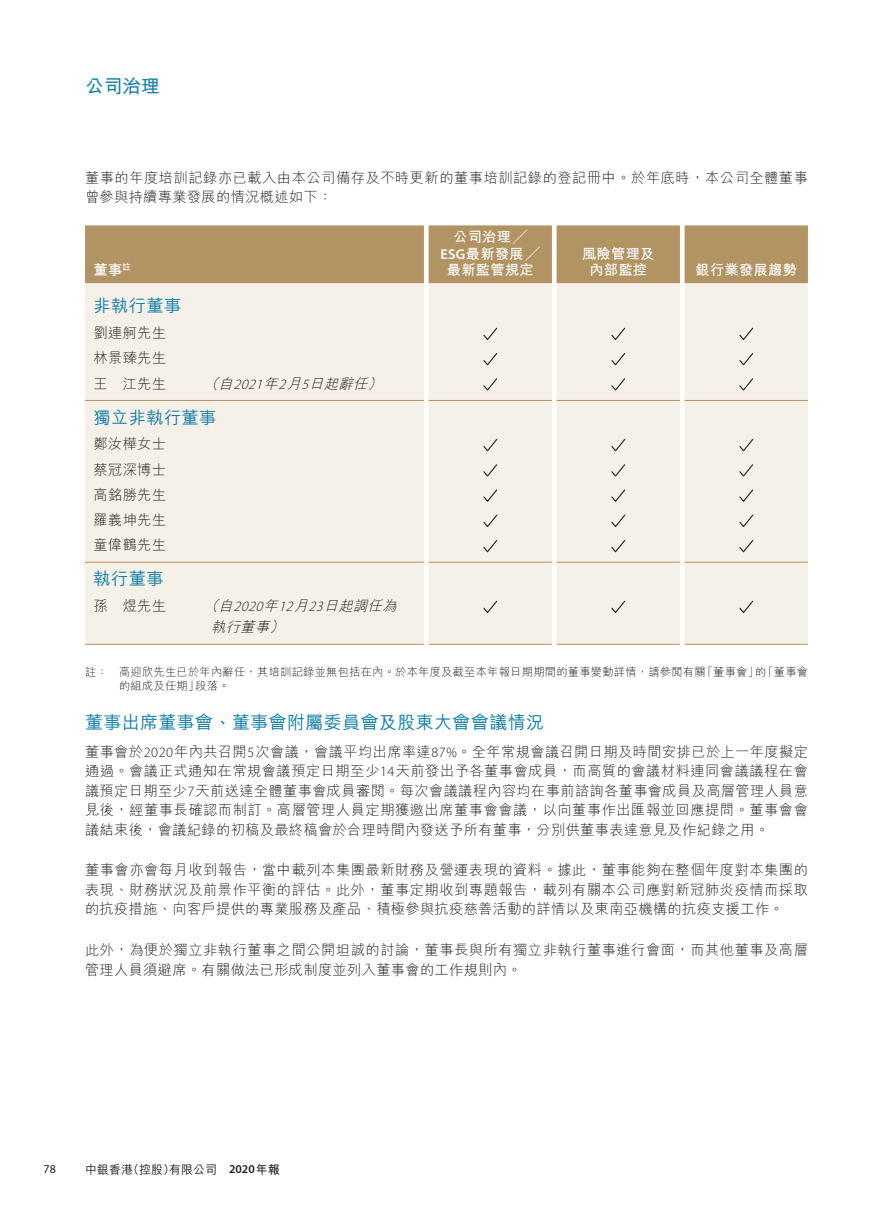
<style>
.page{position:relative;width:893px;height:1212px;background:#fff}
.page>*{position:absolute;margin:0;border:0;box-sizing:border-box;transform-origin:0 0}
.t1{font:700 18.75px "M Hei HK";color:#1581aa}
.t2{font:500 18px "M Hei HK";letter-spacing:.02em;color:#1581aa}
.t3{font:500 17.25px "M Hei HK";letter-spacing:.02em;color:#1581aa}
.t4{font:300 14.25px/19.5px "M Hei HK";letter-spacing:.02em;color:#231f20;text-align:justify}
.t5{font:700 14.25px/16.5px "M Hei HK";letter-spacing:.02em;color:#fff;text-align:center}
.t6{font:italic 300 14.25px/21px "M Hei HK";color:#231f20}
.t7{font:500 12px "M Hei HK";color:#231f20}
.t8{font:12px "Myriad Pro";color:#231f20}
.t9{font:300 11.25px/13.5px "M Hei HK";letter-spacing:.025em;color:#231f20}
.s1{font-family:"Myriad Pro";font-weight:600}
.s2{font-family:"Myriad Pro"}
.s3{font-weight:700}
</style>
<div class="page">
<div style="left:85px;top:225px;width:723px;height:58px;background:#b29464"></div>
<div style="left:85px;top:283px;width:723px;height:361px;background:#f5f1e9"></div>
<hr style="left:85px;top:644px;width:339px;height:1px;background:#b29464">
<hr style="left:429px;top:644px;width:123px;height:1px;background:#b29464">
<hr style="left:557px;top:644px;width:123px;height:1px;background:#b29464">
<hr style="left:685px;top:644px;width:123px;height:1px;background:#b29464">
<svg style="left:482px;top:327px;width:16px;height:14px"></svg>
<svg style="left:610px;top:327px;width:16px;height:14px"></svg>
<svg style="left:738px;top:327px;width:16px;height:14px"></svg>
<svg style="left:482px;top:352px;width:16px;height:15px"></svg>
<svg style="left:610px;top:352px;width:16px;height:15px"></svg>
<svg style="left:738px;top:352px;width:16px;height:15px"></svg>
<svg style="left:482px;top:377px;width:16px;height:15px"></svg>
<svg style="left:610px;top:377px;width:16px;height:15px"></svg>
<svg style="left:738px;top:377px;width:16px;height:15px"></svg>
<hr style="left:85px;top:400px;width:339px;height:1px;background:#b29464">
<hr style="left:429px;top:400px;width:123px;height:1px;background:#b29464">
<hr style="left:557px;top:400px;width:123px;height:1px;background:#b29464">
<hr style="left:685px;top:400px;width:123px;height:1px;background:#b29464">
<svg style="left:482px;top:438px;width:16px;height:14px"></svg>
<svg style="left:610px;top:438px;width:16px;height:14px"></svg>
<svg style="left:738px;top:438px;width:16px;height:14px"></svg>
<svg style="left:482px;top:463px;width:16px;height:15px"></svg>
<svg style="left:610px;top:463px;width:16px;height:15px"></svg>
<svg style="left:738px;top:463px;width:16px;height:15px"></svg>
<svg style="left:482px;top:488px;width:16px;height:15px"></svg>
<svg style="left:610px;top:488px;width:16px;height:15px"></svg>
<svg style="left:738px;top:488px;width:16px;height:15px"></svg>
<svg style="left:482px;top:514px;width:16px;height:14px"></svg>
<svg style="left:610px;top:514px;width:16px;height:14px"></svg>
<svg style="left:738px;top:514px;width:16px;height:14px"></svg>
<svg style="left:482px;top:539px;width:16px;height:14px"></svg>
<svg style="left:610px;top:539px;width:16px;height:14px"></svg>
<svg style="left:738px;top:539px;width:16px;height:14px"></svg>
<hr style="left:85px;top:562px;width:339px;height:1px;background:#b29464">
<hr style="left:429px;top:562px;width:123px;height:1px;background:#b29464">
<hr style="left:557px;top:562px;width:123px;height:1px;background:#b29464">
<hr style="left:685px;top:562px;width:123px;height:1px;background:#b29464">
<svg style="left:482px;top:600px;width:16px;height:14px"></svg>
<svg style="left:610px;top:600px;width:16px;height:14px"></svg>
<svg style="left:738px;top:600px;width:16px;height:14px"></svg>
<h1 class="t1" style="left:85px;top:73px;width:76px">公司治理</h1>
<p class="t4" style="left:85px;top:168px;width:724px">董事的年度培訓記錄亦已載入由本公司備存及不時更新的董事培訓記錄的登記冊中。於年底時，本公司全體董事曾參與持續專業發展的情況概述如下：</p>
<p class="t5" style="left:94px;top:260px;width:39px">董事<sup>註</sup></p>
<p class="t5" style="left:440px;top:227px;width:101px">公司治理╱<br><span class="s1">ESG</span>最新發展╱最新監管規定</p>
<p class="t5" style="left:582px;top:244px;width:74px">風險管理及內部監控</p>
<p class="t5" style="left:695px;top:260px;width:103px">銀行業發展趨勢</p>
<p class="t3" style="left:94px;top:294px;width:89px">非執行董事</p>
<p class="t4" style="left:94px;top:320px;width:74px;line-height:25.2px">劉連舸先生林景臻先生王 江先生</p>
<p class="t6" style="left:204px;top:373px;width:183px">（自<span class="s2">2021</span>年<span class="s2">2</span>月<span class="s2">5</span>日起辭任）</p>
<p class="t3" style="left:94px;top:405px;width:124px">獨立非執行董事</p>
<p class="t4" style="left:94px;top:431px;width:74px;line-height:25.2px">鄭汝樺女士蔡冠深博士高銘勝先生羅義坤先生童偉鶴先生</p>
<p class="t3" style="left:94px;top:566px;width:72px">執行董事</p>
<p class="t4" style="left:94px;top:596px;width:74px">孫 煜先生</p>
<p class="t6" style="left:211px;top:595px;width:190px;text-indent:-7px">（自<span class="s2">2020</span>年<span class="s2">12</span>月<span class="s2">23</span>日起調任為執行董事）</p>
<p class="t9" style="left:119px;top:665px;width:690px;text-indent:-34px">註： 高迎欣先生已於年內辭任，其培訓記錄並無包括在內。於本年度及截至本年報日期期間的董事變動詳情，請參閱有關「董事會」的「董事會的組成及任期」段落。</p>
<p class="t2" style="left:85px;top:709px;width:461px">董事出席董事會、董事會附屬委員會及股東大會會議情況</p>
<p class="t4" style="left:85px;top:741px;width:725px">董事會於<span class="s2">2020</span>年內共召開<span class="s2">5</span>次會議，會議平均出席率達<span class="s2">87%</span>。全年常規會議召開日期及時間安排已於上一年度擬定通過。會議正式通知在常規會議預定日期至少<span class="s2">14</span>天前發出予各董事會成員，而高質的會議材料連同會議議程在會議預定日期至少<span class="s2">7</span>天前送達全體董事會成員審閱。每次會議議程內容均在事前諮詢各董事會成員及高層管理人員意見後，經董事長確認而制訂。高層管理人員定期獲邀出席董事會會議，以向董事作出匯報並回應提問。董事會會議結束後，會議紀錄的初稿及最終稿會於合理時間內發送予所有董事，分別供董事表達意見及作紀錄之用。</p>
<p class="t4" style="left:85px;top:860px;width:724px">董事會亦會每月收到報告，當中載列本集團最新財務及營運表現的資料。據此，董事能夠在整個年度對本集團的表現、財務狀況及前景作平衡的評估。此外，董事定期收到專題報告，載列有關本公司應對新冠肺炎疫情而採取的抗疫措施、向客戶提供的專業服務及產品、積極參與抗疫慈善活動的詳情以及東南亞機構的抗疫支援工作。</p>
<p class="t4" style="left:85px;top:940px;width:724px">此外，為便於獨立非執行董事之間公開坦誠的討論，董事長與所有獨立非執行董事進行會面，而其他董事及高層管理人員須避席。有關做法已形成制度並列入董事會的工作規則內。</p>
<p class="t8" style="left:44px;top:1161px;width:14px">78</p>
<p class="t7" style="left:85px;top:1160px;width:196px">中銀香港（控股）有限公司 <span class="s1">2020</span><span class="s3">年報</span></p>
</div>
